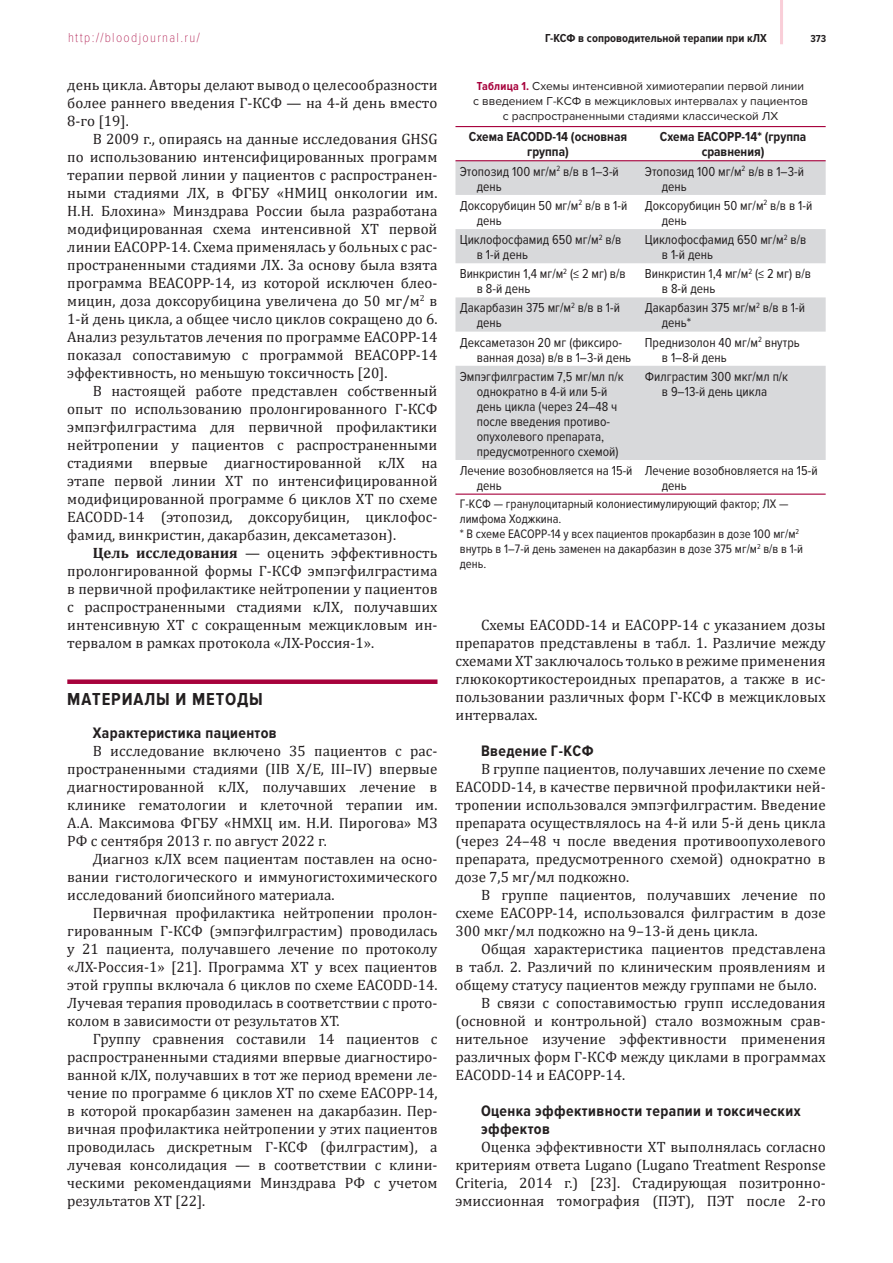
<style>
.page{position:relative;width:893px;height:1263px;background:#fff}
.page>*{position:absolute;margin:0;border:0;box-sizing:border-box;transform-origin:0 0}
.t1{font:700 18px "Proxima Nova Cond";letter-spacing:.05em;color:#231f20}
.t2{font:700 15.75px/18px "Proxima Nova Cond";letter-spacing:.025em;color:#231f20}
.t3{font:15px/18px "Cambria";color:#231f20;text-align:justify}
.t4{font:13.5px/15px "Proxima Nova Cond";color:#231f20}
.t5{font:700 13.5px/15px "Proxima Nova Cond";color:#231f20;text-align:center}
.t6{font:100 13.5px "Proxima Nova Cond";letter-spacing:.1em;color:#a7023c}
.t7{font:12.75px/15px "Proxima Nova Cond";color:#231f20}
.t8{font:12px/15px "Proxima Nova";color:#231f20;text-align:center}
.t9{font:700 12px "Proxima Nova Cond";letter-spacing:.005em;color:#231f20}
.t10{font:700 10.5px "Proxima Nova Cond";color:#231f20}
.s1{font-weight:700}
.s2{font-family:"Proxima Nova Cond";font-weight:700;color:#a7023c}
</style>
<div class="page">
<hr style="left:780px;top:0;width:3px;height:44px;background:#f9ced8">
<div style="left:67px;top:679px;width:370px;height:5px;background:#a7023c"></div>
<svg style="left:455px;top:161px;width:371px;height:299px;fill:#d8d9db"></svg>
<hr style="left:455px;top:126px;width:371px;height:1px;background:#a7023c">
<hr style="left:455px;top:160px;width:371px;height:1px;background:#a7023c">
<hr style="left:455px;top:494px;width:371px;height:1px;background:#a7023c">
<p class="t6" style="left:68px;top:33px;width:133px">http://bloodjournal.ru/</p>
<p class="t9" style="left:545px;top:34px;width:223px">Г-КСФ в сопроводительной терапии при кЛХ</p>
<p class="t10" style="left:810px;top:35px;width:17px">373</p>
<p class="t3" style="left:67px;top:76px;width:372px">день цикла. Авторы делают вывод о целесообразности более раннего введения Г-КСФ — на 4-й день вместо 8-го [19].</p>
<p class="t3" style="left:67px;top:130px;width:372px;text-indent:26px">В 2009 г., опираясь на данные исследования GHSG по использованию интенсифицированных программ терапии первой линии у пациентов с распространен&shy;ными стадиями ЛХ, в ФГБУ «НМИЦ онкологии им.<br>Н.Н. Блохина» Минздрава России была разработана модифицированная схема интенсивной ХТ первой линии ЕАСОРР-14. Схема применялась у больных с рас&shy;пространенными стадиями ЛХ. За основу была взята программа ВЕАСОРР-14, из которой исключен блео&shy;мицин, доза доксорубицина увеличена до 50 мг/м<sup>2</sup> в 1-й день цикла, а общее число циклов сокращено до 6.<br>Анализ результатов лечения по программе ЕАСОРР-14 показал сопоставимую с программой ВЕАСОРР-14 эффективность, но меньшую токсичность [20].</p>
<p class="t3" style="left:67px;top:382px;width:372px;text-indent:26px">В настоящей работе представлен собственный опыт по использованию пролонгированного Г-КСФ эмпэгфилграстима для первичной профилактики нейтропении у пациентов с распространенными стадиями впервые диагностированной кЛХ на этапе первой линии ХТ по интенсифицированной модифицированной программе 6 циклов ХТ по схеме EACODD-14 (этопозид, доксорубицин, циклофос&shy;фамид, винкристин, дакарбазин, дексаметазон).</p>
<p class="t3" style="left:67px;top:544px;width:372px;text-indent:26px"><span class="s1">Цель исследования</span> — оценить эффективность пролонгированной формы Г-КСФ эмпэгфилграстима в первичной профилактике нейтропении у пациентов с распространенными стадиями кЛХ, получавших интенсивную ХТ с сокращенным межцикловым ин&shy;тервалом в рамках протокола «ЛХ-Россия-1».</p>
<p class="t8" style="left:473px;top:79px;width:337px"><span class="s2">Таблица 1.</span> Схемы интенсивной химиотерапии первой линии с введением Г-КСФ в межцикловых интервалах у пациентов с распространенными стадиями классической ЛХ</p>
<p class="t5" style="left:469px;top:131px;width:160px">Схема EACODD-14 (основная группа)</p>
<p class="t5" style="left:660px;top:131px;width:148px">Схема EACOРР-14* (группа сравнения)</p>
<p class="t4" style="left:477px;top:165px;width:144px;text-indent:-17px">Этопозид 100 мг/м<sup>2</sup> в/в в 1–3-й день</p>
<p class="t4" style="left:662px;top:165px;width:144px;text-indent:-17px">Этопозид 100 мг/м<sup>2</sup> в/в в 1–3-й день</p>
<p class="t4" style="left:477px;top:199px;width:152px;text-indent:-17px">Доксорубицин 50 мг/м<sup>2</sup> в/в в 1-й день</p>
<p class="t4" style="left:662px;top:199px;width:152px;text-indent:-17px">Доксорубицин 50 мг/м<sup>2</sup> в/в в 1-й день</p>
<p class="t4" style="left:477px;top:233px;width:146px;text-indent:-17px">Циклофосфамид 650 мг/м<sup>2</sup> в/в в 1-й день</p>
<p class="t4" style="left:662px;top:233px;width:146px;text-indent:-17px">Циклофосфамид 650 мг/м<sup>2</sup> в/в в 1-й день</p>
<p class="t4" style="left:477px;top:267px;width:151px;text-indent:-17px">Винкристин 1,4 мг/м<sup>2</sup> (≤ 2 мг) в/в в 8-й день</p>
<p class="t4" style="left:662px;top:267px;width:151px;text-indent:-17px">Винкристин 1,4 мг/м<sup>2</sup> (≤ 2 мг) в/в в 8 -й день</p>
<p class="t4" style="left:477px;top:301px;width:145px;text-indent:-17px">Дакарбазин 375 мг/м<sup>2</sup> в/в в 1-й день</p>
<p class="t4" style="left:662px;top:301px;width:145px;text-indent:-17px">Дакарбазин 375 мг/м<sup>2</sup> в/в в 1-й день*</p>
<p class="t4" style="left:477px;top:336px;width:156px;text-indent:-17px">Дексаметазон 20 мг (фиксиро&shy;ванная доза) в/в в 1–3-й день</p>
<p class="t4" style="left:662px;top:336px;width:139px;text-indent:-17px">Преднизолон 40 мг/м<sup>2</sup> внутрь в 1–8-й день</p>
<p class="t4" style="left:477px;top:370px;width:148px;text-indent:-17px">Эмпэгфилграстим 7,5 мг/мл п/к однократно в 4-й или 5-й день цикла (через 24–48 ч после введения противо&shy;опухолевого препарата, предусмотренного схемой)</p>
<p class="t4" style="left:645px;top:370px;width:145px;text-align:center">Филграстим 300 мкг/мл п/к в 9–13-й день цикла</p>
<p class="t4" style="left:477px;top:464px;width:157px;text-indent:-17px">Лечение возобновляется на 15-й день</p>
<p class="t4" style="left:662px;top:464px;width:157px;text-indent:-17px">Лечение возобновляется на 15-й день</p>
<p class="t7" style="left:460px;top:498px;width:345px">Г-КСФ — гранулоцитарный колониестимулирующий фактор; ЛХ — лимфома Ходжкина.<br>* В схеме ЕАСОРР-14 у всех пациентов прокарбазин в дозе 100 мг/м<sup>2 </sup>внутрь в 1–7-й день заменен на дакарбазин в дозе 375 мг/м<sup>2</sup> в/в в 1-й день.</p>
<p class="t3" style="left:455px;top:616px;width:372px;text-indent:26px">Схемы EACODD-14 и EACOPP-14 с указанием дозы препаратов представлены в табл. 1. Различие между схемами ХТ заключалось только в режиме применения глюкокортикостероидных препаратов, а также в ис&shy;пользовании различных форм Г-КСФ в межцикловых интервалах.</p>
<p class="t2" style="left:481px;top:743px;width:114px">Введение Г-КСФ</p>
<p class="t3" style="left:455px;top:760px;width:372px;text-indent:26px">В группе пациентов, получавших лечение по схеме EACODD-14, в качестве первичной профилактики ней&shy;тропении использовался эмпэгфилграстим. Введение препарата осуществлялось на 4-й или 5-й день цикла (через 24–48 ч после введения противоопухолевого препарата, предусмотренного схемой) однократно в дозе 7,5 мг/мл подкожно.</p>
<p class="t3" style="left:455px;top:886px;width:372px;text-indent:26px">В группе пациентов, получавших лечение по схеме ЕАСОРР-14, использовался филграстим в дозе 300 мкг/мл подкожно на 9–13-й день цикла.</p>
<p class="t3" style="left:481px;top:940px;width:346px">Общая характеристика пациентов представлена</p>
<p class="t3" style="left:455px;top:958px;width:372px">в табл. 2. Различий по клиническим проявлениям и</p>
<p class="t3" style="left:455px;top:976px;width:363px">общему статусу пациентов между группами не было.</p>
<p class="t3" style="left:481px;top:994px;width:346px">В связи с сопоставимостью групп исследования</p>
<p class="t3" style="left:455px;top:1012px;width:372px">(основной и контрольной) стало возможным срав-</p>
<p class="t3" style="left:455px;top:1030px;width:372px">нительное изучение эффективности применения</p>
<p class="t3" style="left:455px;top:1048px;width:372px">различных форм Г-КСФ между циклами в программах</p>
<p class="t3" style="left:455px;top:1066px;width:171px">EACODD-14 и EACOPP-14.</p>
<p class="t2" style="left:481px;top:1103px;width:321px">Оценка эффективности терапии и токсических эффектов</p>
<p class="t3" style="left:455px;top:1138px;width:372px;text-indent:26px">Оценка эффективности ХТ выполнялась согласно критериям ответа Lugano (Lugano Treatment Response Criteria, 2014 г.) [23]. Стадирующая позитронно&shy;эмиссионная томография (ПЭТ), ПЭТ после 2-го</p>
<p class="t1" style="left:67px;top:693px;width:197px">МАТЕРИАЛЫ И МЕТОДЫ</p>
<p class="t2" style="left:93px;top:725px;width:186px">Характеристика пациентов</p>
<p class="t3" style="left:67px;top:742px;width:372px;text-indent:26px">В исследование включено 35 пациентов с рас&shy;пространенными стадиями (IIB X/Е, III–IV) впервые диагностированной кЛХ, получавших лечение в клинике гематологии и клеточной терапии им.<br>А.А. Максимова ФГБУ «НМХЦ им. Н.И. Пирогова» МЗ РФ с сентября 2013 г. по август 2022 г.</p>
<p class="t3" style="left:67px;top:850px;width:372px;text-indent:26px">Диагноз кЛХ всем пациентам поставлен на осно&shy;вании гистологического и иммуногистохимического исследований биопсийного материала.</p>
<p class="t3" style="left:67px;top:904px;width:372px;text-indent:26px">Первичная профилактика нейтропении пролон&shy;гированным Г-КСФ (эмпэгфилграстим) проводилась у 21 пациента, получавшего лечение по протоколу «ЛХ-Россия-1» [21]. Программа ХТ у всех пациентов этой группы включала 6 циклов по схеме EACODD-14.<br>Лучевая терапия проводилась в соответствии с прото&shy;колом в зависимости от результатов ХТ.</p>
<p class="t3" style="left:67px;top:1030px;width:372px;text-indent:26px">Группу сравнения составили 14 пациентов с распространенными стадиями впервые диагностиро&shy;ванной кЛХ, получавших в тот же период времени ле&shy;чение по программе 6 циклов ХТ по схеме ЕАСОРР-14, в которой прокарбазин заменен на дакарбазин. Пер&shy;вичная профилактика нейтропении у этих пациентов проводилась дискретным Г-КСФ (филграстим), а лучевая консолидация — в соответствии с клини&shy;ческими рекомендациями Минздрава РФ с учетом результатов ХТ [22].</p>
</div>
